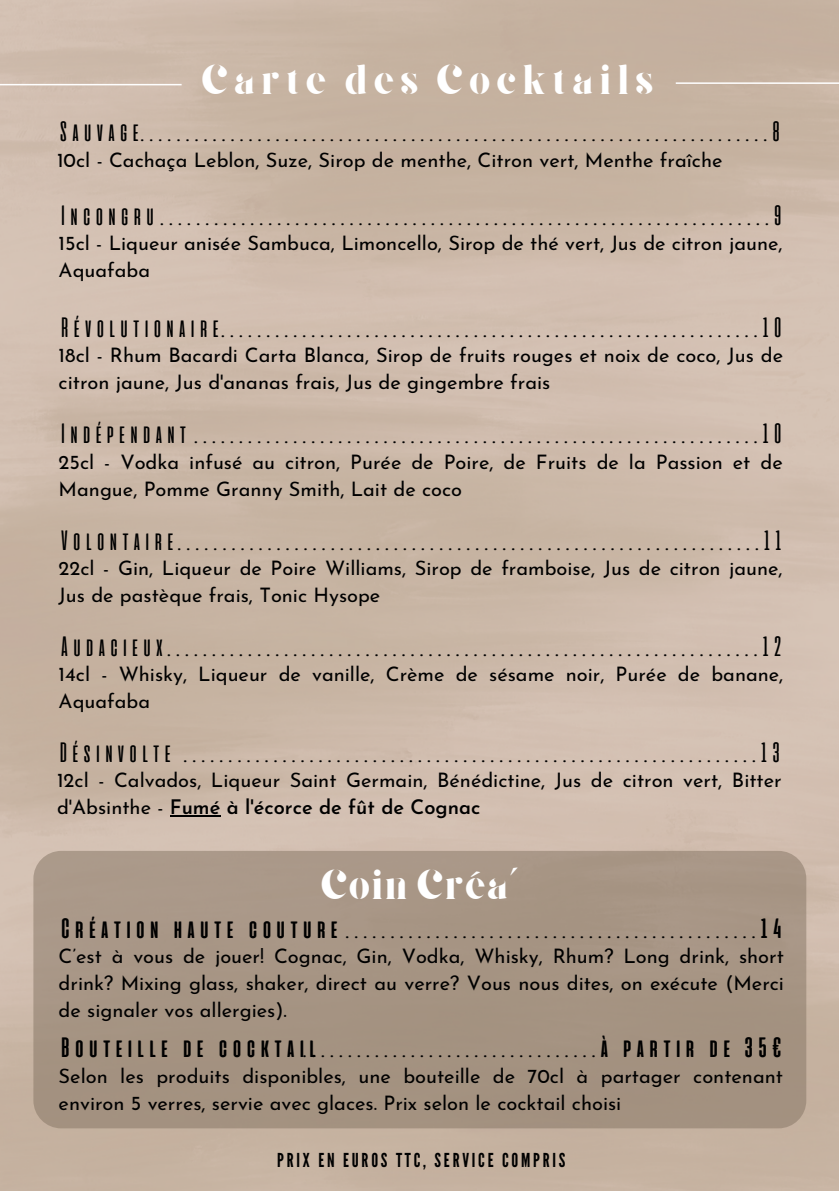
<style>
.page{position:relative;width:839px;height:1191px;background:#fff}
.page>*{position:absolute;margin:0;border:0;box-sizing:border-box;transform-origin:0 0}
.t1{font:42px "Giaza Stencil";letter-spacing:.145em;color:#fff}
.t2{font:42px "Giaza Stencil";letter-spacing:.035em;color:#fff}
.t3{font:28px "Alienscows";color:#000}
.t4{font:700 28px "Alienscows";color:#000}
.t5{font:20px/27px "Josefin Sans";color:#000}
.t6{font:19.2px "League Gothic";letter-spacing:.145em;color:#000}
.s1{font-weight:600}
.s2{font-weight:700}
</style>
<div class="page">
<img style="left:0;top:0;width:838px;height:1191px">
<div style="left:33px;top:851px;width:773px;height:277px;background:#a59482;border-radius:28px"></div>
<hr style="left:0;top:84px;width:182px;height:1px;background:#fff">
<hr style="left:675px;top:82px;width:163px;height:2px;background:#fff">
<hr style="left:170px;top:816px;width:50px;height:1px;background:#000">
<h1 class="t1" style="left:201px;top:63px;width:453px">Carte des Cocktails</h1>
<h2 class="t3" style="left:57px;top:115px;width:726px">Sauvage......................................................................8</h2>
<p class="t5" style="left:57px;top:148px;width:667px">10cl - Cachaça Leblon, Suze, Sirop de menthe, Citron vert, Menthe fraîche</p>
<h2 class="t3" style="left:59px;top:199px;width:726px">Incongru....................................................................9</h2>
<p class="t5" style="left:59px;top:231px;width:725px">15cl - Liqueur anisée Sambuca, Limoncello, Sirop de thé vert, Jus de citron jaune,<br>Aquafaba</p>
<h2 class="t3" style="left:59px;top:311px;width:726px">Révolutionaire............................................................1O</h2>
<p class="t5" style="left:59px;top:344px;width:726px">18cl - Rhum Bacardi Carta Blanca, Sirop de fruits rouges et noix de coco, Jus de citron jaune, Jus d'ananas frais, Jus de gingembre frais</p>
<h2 class="t3" style="left:59px;top:417px;width:726px">Indépendant...............................................................1O</h2>
<p class="t5" style="left:59px;top:450px;width:725px">25cl - Vodka infusé au citron, Purée de Poire, de Fruits de la Passion et de<br>Mangue, Pomme Granny Smith, Lait de coco</p>
<h2 class="t3" style="left:59px;top:523px;width:726px">Volontaire.................................................................11</h2>
<p class="t5" style="left:59px;top:556px;width:725px">22cl - Gin, Liqueur de Poire Williams, Sirop de framboise, Jus de citron jaune,<br>Jus de pastèque frais, Tonic Hysope</p>
<h2 class="t3" style="left:59px;top:630px;width:726px">Audacieux..................................................................12</h2>
<p class="t5" style="left:59px;top:662px;width:726px">14cl - Whisky, Liqueur de vanille, Crème de sésame noir, Purée de banane,<br>Aquafaba</p>
<h2 class="t3" style="left:57px;top:736px;width:726px">Désinvolte ................................................................13</h2>
<p class="t5" style="left:57px;top:769px;width:726px">12cl - Calvados, Liqueur Saint Germain, Bénédictine, Jus de citron vert, Bitter d'Absinthe - <span class="s1">Fumé à l'écorce de fût de Cognac</span></p>
<h1 class="t2" style="left:321px;top:868px;width:200px">Coin Créa'</h1>
<h2 class="t3" style="left:59px;top:912px;width:726px"><span class="s2">Création haute couture</span>..............................................<span class="s2">14</span></h2>
<p class="t5" style="left:59px;top:944px;width:726px;text-align:justify">C’est à vous de jouer! Cognac, Gin, Vodka, Whisky, Rhum? Long drink, short drink? Mixing glass, shaker, direct au verre? Vous nous dites, on exécute (Merci de signaler vos allergies).</p>
<h2 class="t4" style="left:59px;top:1031px;width:261px">Bouteille de cocktail</h2>
<p class="t5" style="left:59px;top:1064px;width:725px">Selon les produits disponibles, une bouteille de 70cl à partager contenant environ 5 verres, servie avec glaces. Prix selon le cocktail choisi</p>
<h2 class="t3" style="left:300px;top:1031px;width:485px">.................................<span class="s2">à partir de 35€</span></h2>
<p class="t6" style="left:277px;top:1149px;width:290px">PRIX EN EUROS TTC, SERVICE COMPRIS</p>
</div>
